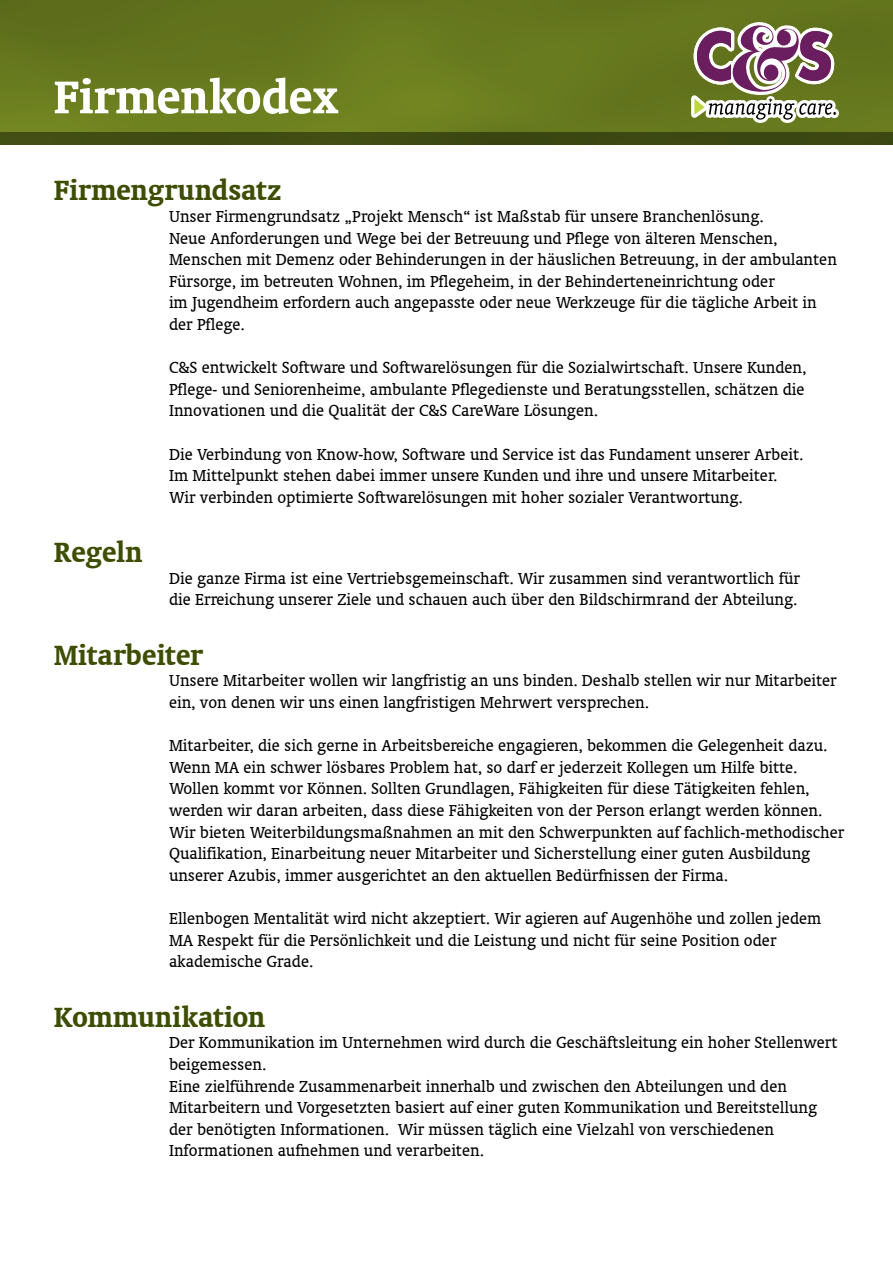
<style>
.page{position:relative;width:893px;height:1263px;background:#fff}
.page>*{position:absolute;margin:0;border:0;box-sizing:border-box;transform-origin:0 0}
.t1{font:700 52.2px "Oranda BT";letter-spacing:-.01em;color:#fff}
.t2{font:700 31.5px "Oranda BT";letter-spacing:-.005em;color:#3d4d02}
.t3{font:18px/21.6px "Oranda BT";color:#000}
</style>
<div class="page">
<img style="left:0;top:0;width:893px;height:133px">
<div style="left:0;top:133px;width:893px;height:12px;background:#3d4913"></div>
<svg style="left:685px;top:16px;width:157px;height:112px"></svg>
<h1 class="t1" style="left:54px;top:66px;width:286px">Firmenkodex</h1>
<h2 class="t2" style="left:54px;top:172px;width:229px">Firmengrundsatz</h2>
<p class="t3" style="left:169px;top:205px;width:669px">Unser Firmengrundsatz „Projekt Mensch“ ist Maßstab für unsere Branchenlösung.<br>Neue Anforderungen und Wege bei der Betreuung und Pflege von älteren Menschen, Menschen mit Demenz oder Behinderungen in der häuslichen Betreuung, in der ambulanten Fürsorge, im betreuten Wohnen, im Pflegeheim, in der Behinderteneinrichtung oder<br>im Jugendheim erfordern auch angepasste oder neue Werkzeuge für die tägliche Arbeit in der Pflege.</p>
<p class="t3" style="left:169px;top:357px;width:639px;text-align:justify">C&amp;S entwickelt Software und Softwarelösungen für die Sozialwirtschaft. Unsere Kunden, Pflege- und Seniorenheime, ambulante Pflegedienste und Beratungsstellen, schätzen die Innovationen und die Qualität der C&amp;S CareWare Lösungen.</p>
<p class="t3" style="left:169px;top:443px;width:636px">Die Verbindung von Know-how, Software und Service ist das Fundament unserer Arbeit.<br>Im Mittelpunkt stehen dabei immer unsere Kunden und ihre und unsere Mitarbeiter.<br>Wir verbinden optimierte Softwarelösungen mit hoher sozialer Verantwortung.</p>
<h2 class="t2" style="left:54px;top:534px;width:90px">Regeln</h2>
<p class="t3" style="left:169px;top:567px;width:632px">Die ganze Firma ist eine Vertriebsgemeinschaft. Wir zusammen sind verantwortlich für die Erreichung unserer Ziele und schauen auch über den Bildschirmrand der Abteilung.</p>
<h2 class="t2" style="left:54px;top:636px;width:150px">Mitarbeiter</h2>
<p class="t3" style="left:169px;top:670px;width:669px">Unsere Mitarbeiter wollen wir langfristig an uns binden. Deshalb stellen wir nur Mitarbeiter ein, von denen wir uns einen langfristigen Mehrwert versprechen.</p>
<p class="t3" style="left:169px;top:735px;width:677px">Mitarbeiter, die sich gerne in Arbeitsbereiche engagieren, bekommen die Gelegenheit dazu.<br>Wenn MA ein schwer lösbares Problem hat, so darf er jederzeit Kollegen um Hilfe bitte.<br>Wollen kommt vor Können. Sollten Grundlagen, Fähigkeiten für diese Tätigkeiten fehlen, werden wir daran arbeiten, dass diese Fähigkeiten von der Person erlangt werden können.<br>Wir bieten Weiterbildungsmaßnahmen an mit den Schwerpunkten auf fachlich-methodischer Qualifikation, Einarbeitung neuer Mitarbeiter und Sicherstellung einer guten Ausbildung unserer Azubis, immer ausgerichtet an den aktuellen Bedürfnissen der Firma.</p>
<p class="t3" style="left:169px;top:907px;width:654px">Ellenbogen Mentalität wird nicht akzeptiert. Wir agieren auf Augenhöhe und zollen jedem<br>MA Respekt für die Persönlichkeit und die Leistung und nicht für seine Position oder akademische Grade.</p>
<h2 class="t2" style="left:54px;top:998px;width:212px">Kommunikation</h2>
<p class="t3" style="left:169px;top:1032px;width:670px">Der Kommunikation im Unternehmen wird durch die Geschäftsleitung ein hoher Stellenwert beigemessen.<br>Eine zielführende Zusammenarbeit innerhalb und zwischen den Abteilungen und den Mitarbeitern und Vorgesetzten basiert auf einer guten Kommunikation und Bereitstellung der benötigten Informationen. Wir müssen täglich eine Vielzahl von verschiedenen Informationen aufnehmen und verarbeiten.</p>
</div>
